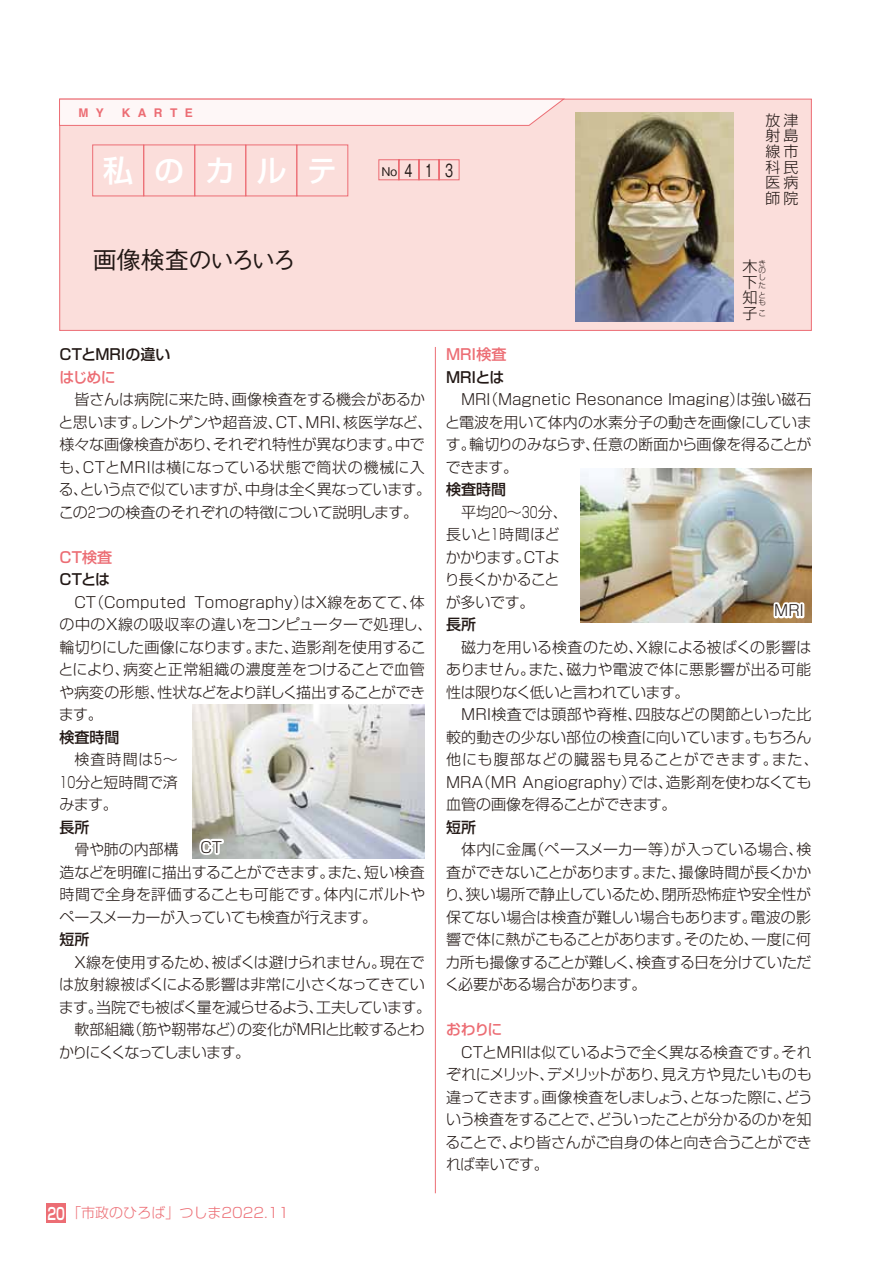
<style>
.page{position:relative;width:893px;height:1263px;background:#fff}
.page>*{position:absolute;margin:0;border:0;box-sizing:border-box;transform-origin:0 0}
.t1{font:500 30px "Shin Go Pr 6";letter-spacing:.7em;color:#fff}
.t2{font:500 24px "Gothic BBB Pr 6";letter-spacing:-.055em;color:#221815}
.t3{font:500 18px "Gothic BBB Pr 6";color:#221815;scale:.7 1}
.t4{font:300 15px/22.5px "Shin Go Pr 6";letter-spacing:-.015em;color:#221815;text-align:justify}
.t5{font:300 15px/22.5px "Shin Go Pr 6";letter-spacing:.005em;color:#221815}
.t6{font:300 15px/22.5px "Shin Go Pr 6";letter-spacing:.01em;color:#221815}
.t7{font:500 15px "Shin Go Pr 6";color:#221815}
.t8{font:300 15px "Shin Go Pr 6";letter-spacing:-.04em;color:#221815}
.t9{font:500 15px "Shin Go Pr 6";color:#ec6d74}
.t10{font:300 15px "Shin Go Pr 6";letter-spacing:-.11em;color:#221815}
.t11{font:300 14.1px "Shin Go Pr 6";color:#ec6d74}
.t12{font:700 12px "Helvetica";letter-spacing:.62em;color:#ec6d74}
.t13{font:300 7.5px/7.2px "Shin Go Pr 6";color:#221815;text-align:justify}
.s1{font-size:12px}
.s2{font-family:"Shin Go Pr 6 De";font-weight:700;font-size:16.5px;color:#fff}
</style>
<div class="page">
<div style="left:59px;top:99px;width:753px;height:232px;background:#fbdedb;border:1px solid #ec6d74"></div>
<svg style="left:59px;top:98px;width:507px;height:28px;background:#fceaea"></svg>
<svg style="left:378px;top:159px;width:82px;height:22px"></svg>
<div style="left:92px;top:144px;width:52px;height:52px;border:1px solid #ec6d74"></div>
<div style="left:143px;top:144px;width:52px;height:52px;border:1px solid #ec6d74"></div>
<div style="left:194px;top:144px;width:52px;height:52px;border:1px solid #ec6d74"></div>
<div style="left:245px;top:144px;width:52px;height:52px;border:1px solid #ec6d74"></div>
<div style="left:296px;top:144px;width:52px;height:52px;border:1px solid #ec6d74"></div>
<hr style="left:435px;top:347px;width:1px;height:846px;background:#ec6d74">
<img style="left:575px;top:113px;width:159px;height:209px">
<img style="left:193px;top:704px;width:232px;height:155px">
<img style="left:580px;top:469px;width:231px;height:154px">
<svg style="left:197px;top:836px;width:29px;height:21px"></svg>
<svg style="left:771px;top:581px;width:33px;height:42px"></svg>
<div style="left:47px;top:1203px;width:19px;height:19px;background:#ec6d74"></div>
<p class="t12" style="left:78px;top:103px;width:27px">M Y</p>
<p class="t12" style="left:122px;top:103px;width:73px">KARTE</p>
<h1 class="t1" style="left:103px;top:146px;width:236px">私のカルテ</h1>
<p class="t3" style="left:381px;top:155px;width:104px"><span class="s1">No</span>4 1 3</p>
<h2 class="t2" style="left:93px;top:240px;width:205px">画像検査のいろいろ</h2>
<p class="t4" style="left:765px;top:111px;width:34px;line-height:15.6px">放津射島線市科民医病師院</p>
<p class="t4" style="left:743px;top:257px;width:16px;line-height:15.6px">木下知子</p>
<p class="t13" style="left:758px;top:259px;width:9px">きのした</p>
<p class="t13" style="left:758px;top:290px;width:8px">とも</p>
<p class="t13" style="left:758px;top:309px;width:8px">こ</p>
<p class="t7" style="left:60px;top:342px;width:113px">CTとMRIの違い</p>
<p class="t9" style="left:59px;top:365px;width:58px">はじめに</p>
<p class="t4" style="left:59px;top:387px;width:375px;text-align:left;text-indent:16px">皆さんは病院に来た時、画像検査をする機会があるかと思います。レントゲンや超音波、CT、MRI、核医学など、様々な画像検査があり、それぞれ特性が異なります。中でも、CTとMRIは横になっている状態で筒状の機械に入る、という点で似ていますが、中身は全く異なっています。この2つの検査のそれぞれの特徴について説明します。</p>
<p class="t9" style="left:60px;top:545px;width:54px">CT検査</p>
<p class="t7" style="left:60px;top:567px;width:52px">CTとは</p>
<p class="t5" style="left:59px;top:589px;width:375px;text-indent:16px">CT（Computed Tomography）はX線をあてて、体の中のX線の吸収率の違いをコンピューターで処理し、輪切りにした画像になります。また、造影剤を使用することにより、病変と正常組織の濃度差をつけることで血管や病変の形態、性状などをより詳しく描出することができます。</p>
<p class="t7" style="left:60px;top:725px;width:61px">検査時間</p>
<p class="t4" style="left:60px;top:747px;width:120px;text-indent:15px">検査時間は5～10分と短時間で済みます。</p>
<p class="t7" style="left:60px;top:815px;width:31px">長所</p>
<p class="t4" style="left:60px;top:837px;width:367px;text-align:left;text-indent:15px">骨や肺の内部構<br>造などを明確に描出することができます。また、短い検査時間で全身を評価することも可能です。体内にボルトやペースメーカーが入っていても検査が行えます。</p>
<p class="t7" style="left:60px;top:927px;width:31px">短所</p>
<p class="t4" style="left:75px;top:949px;width:352px">X線を使用するため、被ばくは避けられません。現在で</p>
<p class="t4" style="left:59px;top:972px;width:367px">は放射線被ばくによる影響は非常に小さくなってきてい</p>
<p class="t8" style="left:59px;top:995px;width:374px">ます。当院でも被ばく量を減らせるよう、工夫しています。</p>
<p class="t4" style="left:75px;top:1017px;width:352px">軟部組織（筋や靭帯など）の変化がMRIと比較するとわ</p>
<p class="t10" style="left:59px;top:1040px;width:192px">かりにくくなってしまいます。</p>
<p class="t4" style="left:201px;top:834px;width:23px">CT</p>
<p class="t11" style="left:47px;top:1201px;width:243px"><span class="s2">20</span> 「市政のひろば」つしま2022.11</p>
<p class="t9" style="left:446px;top:342px;width:62px">MRI検査</p>
<p class="t7" style="left:446px;top:365px;width:60px">MRIとは</p>
<p class="t4" style="left:445px;top:387px;width:368px;text-indent:16px">MRI（Magnetic Resonance Imaging）は強い磁石と電波を用いて体内の水素分子の動きを画像にしています。輪切りのみならず、任意の断面から画像を得ることができます。</p>
<p class="t7" style="left:446px;top:477px;width:61px">検査時間</p>
<p class="t4" style="left:445px;top:499px;width:124px;text-align:left;text-indent:16px">平均20～30分、長いと1時間ほどかかります。CTより長くかかることが多いです。</p>
<p class="t7" style="left:446px;top:612px;width:31px">長所</p>
<p class="t4" style="left:446px;top:634px;width:367px;text-indent:15px">磁力を用いる検査のため、X線による被ばくの影響はありません。また、磁力や電波で体に悪影響が出る可能性は限りなく低いと言われています。</p>
<p class="t6" style="left:446px;top:702px;width:374px;text-indent:15px">MRI検査では頭部や脊椎、四肢などの関節といった比較的動きの少ない部位の検査に向いています。もちろん他にも腹部などの臓器も見ることができます。また、<br>MRA（MR Angiography）では、造影剤を使わなくても血管の画像を得ることができます。</p>
<p class="t7" style="left:446px;top:815px;width:31px">短所</p>
<p class="t4" style="left:445px;top:837px;width:368px;text-indent:16px">体内に金属（ペースメーカー等）が入っている場合、検査ができないことがあります。また、撮像時間が長くかかり、狭い場所で静止しているため、閉所恐怖症や安全性が保てない場合は検査が難しい場合もあります。電波の影響で体に熱がこもることがあります。そのため、一度に何カ所も撮像することが難しく、検査する日を分けていただく必要がある場合があります。</p>
<p class="t9" style="left:446px;top:1017px;width:58px">おわりに</p>
<p class="t4" style="left:445px;top:1039px;width:369px;text-indent:16px">CTとMRIは似ているようで全く異なる検査です。それぞれにメリット、デメリットがあり、見え方や見たいものも違ってきます。画像検査をしましょう、となった際に、どういう検査をすることで、どういったことが分かるのかを知ることで、より皆さんがご自身の体と向き合うことができれば幸いです。</p>
<p class="t4" style="left:774px;top:598px;width:31px">MRI</p>
</div>
